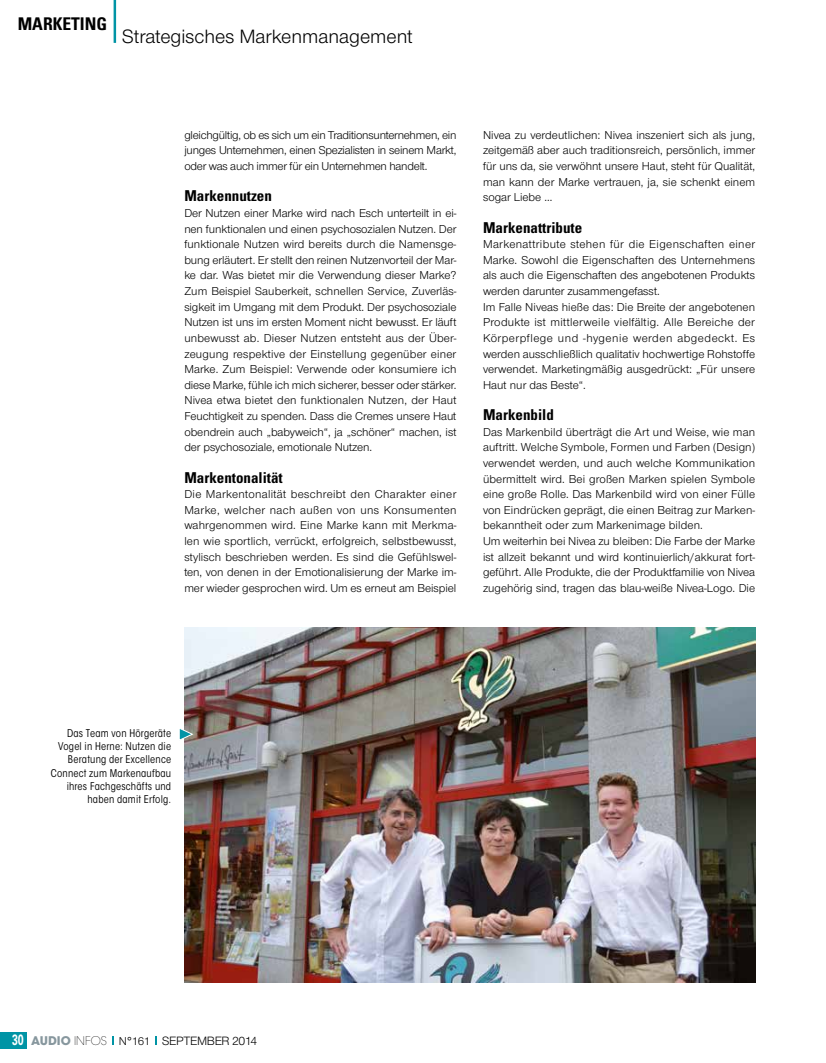
<style>
.page{position:relative;width:826px;height:1063px;background:#fff}
.page>*{position:absolute;margin:0;border:0;box-sizing:border-box;transform-origin:0 0}
.t1{font:20px "Nimbus Sans Novus T";color:#000}
.t2{font:700 condensed 17.5px "Univers LT Std";color:#000}
.t3{font:700 condensed 15px "Univers";color:#000}
.t4{font:12.5px "Nimbus Sans Novus T";letter-spacing:-.035em;color:#000}
.t5{font:11.88px/15.6px "Nimbus Sans Novus T";letter-spacing:.005em;color:#000;text-align:justify}
.t6{font:condensed 10.62px/13.1px "ITC Avant Garde Std";letter-spacing:.02em;color:#000;text-align:right}
.s1{font-family:"Univers LT Std";font-weight:700;font-size:15px;color:#fff}
.s2{font-family:"ITC Avant Garde Std";font-weight:700;font-size:11.88px;color:#87979e}
.s3{font-family:"ITC Avant Garde Std";font-weight:200;font-size:11.88px}
.s4{font-size:11.88px}
</style>
<div class="page">
<svg style="left:112px;top:1036px;width:2px;height:9px"></svg>
<svg style="left:155px;top:1036px;width:2px;height:9px"></svg>
<div style="left:0;top:1032px;width:27px;height:17px;background:#0094a5"></div>
<hr style="left:114px;top:0;width:2px;height:43px;background:#0094a5">
<img style="left:184px;top:627px;width:571px;height:355px">
<svg style="left:179px;top:727px;width:15px;height:14px"></svg>
<h2 class="t2" style="left:18px;top:13px;width:91px">MARKETING</h2>
<h1 class="t1" style="left:122px;top:25px;width:292px">Strategisches Markenmanagement</h1>
<p class="t5" style="left:184px;top:127px;width:273px">gleichgültig, ob es sich um ein Traditionsunternehmen, ein junges Unternehmen, einen Spezialisten in seinem Markt, oder was auch immer für ein Unternehmen handelt.</p>
<p class="t3" style="left:184px;top:187px;width:89px">Markennutzen</p>
<p class="t5" style="left:184px;top:205px;width:274px">Der Nutzen einer Marke wird nach Esch unterteilt in ei&shy;nen funktionalen und einen psychosozialen Nutzen. Der funktionale Nutzen wird bereits durch die Namensge&shy;bung erläutert. Er stellt den reinen Nutzenvorteil der Mar&shy;ke dar. Was bietet mir die Verwendung dieser Marke?<br>Zum Beispiel Sauberkeit, schnellen Service, Zuverläs&shy;sigkeit im Umgang mit dem Produkt. Der psychosoziale Nutzen ist uns im ersten Moment nicht bewusst. Er läuft unbewusst ab. Dieser Nutzen entsteht aus der Über&shy;zeugung respektive der Einstellung gegenüber einer Marke. Zum Beispiel: Verwende oder konsumiere ich diese Marke, fühle ich mich sicherer, besser oder stärker.<br>Nivea etwa bietet den funktionalen Nutzen, der Haut Feuchtigkeit zu spenden. Dass die Cremes unsere Haut obendrein auch „babyweich“, ja „schöner“ machen, ist der psychosoziale, emotionale Nutzen.</p>
<p class="t3" style="left:184px;top:468px;width:100px">Markentonalität</p>
<p class="t5" style="left:184px;top:486px;width:274px">Die Markentonalität beschreibt den Charakter einer Marke, welcher nach außen von uns Konsumenten wahrgenommen wird. Eine Marke kann mit Merkma&shy;len wie sportlich, verrückt, erfolgreich, selbstbewusst, stylisch beschrieben werden. Es sind die Gefühlswel&shy;ten, von denen in der Emotionalisierung der Marke im&shy;mer wieder gesprochen wird. Um es erneut am Beispiel</p>
<p class="t5" style="left:483px;top:127px;width:274px">Nivea zu verdeutlichen: Nivea inszeniert sich als jung, zeitgemäß aber auch traditionsreich, persönlich, immer für uns da, sie verwöhnt unsere Haut, steht für Qualität, man kann der Marke vertrauen, ja, sie schenkt einem sogar Liebe …</p>
<p class="t3" style="left:483px;top:218px;width:101px">Markenattribute</p>
<p class="t5" style="left:483px;top:236px;width:274px;text-align:left">Markenattribute stehen für die Eigenschaften einer Marke. Sowohl die Eigenschaften des Unternehmens als auch die Eigenschaften des angebotenen Produkts werden darunter zusammengefasst.<br>Im Falle Niveas hieße das: Die Breite der angebotenen Produkte ist mittlerweile vielfältig. Alle Bereiche der Körperpflege und -hygenie werden abgedeckt. Es werden ausschließlich qualitativ hochwertige Rohstoffe verwendet. Marketingmäßig ausgedrückt: „Für unsere Haut nur das Beste“.</p>
<p class="t3" style="left:483px;top:405px;width:72px">Markenbild</p>
<p class="t5" style="left:483px;top:424px;width:274px;text-align:left">Das Markenbild überträgt die Art und Weise, wie man auftritt. Welche Symbole, Formen und Farben (Design) verwendet werden, und auch welche Kommunikation übermittelt wird. Bei großen Marken spielen Symbole eine große Rolle. Das Markenbild wird von einer Fülle von Eindrücken geprägt, die einen Beitrag zur Marken&shy;bekanntheit oder zum Markenimage bilden.<br>Um weiterhin bei Nivea zu bleiben: Die Farbe der Marke ist allzeit bekannt und wird kontinuierlich/akkurat fort&shy;geführt. Alle Produkte, die der Produktfamilie von Nivea zugehörig sind, tragen das blau-weiße Nivea-Logo. Die</p>
<p class="t6" style="left:51px;top:727px;width:122px">Das Team von Hörgeräte<br>Vogel in Herne: Nutzen die<br>Beratung der Excellence<br>Connect zum Markenaufbau ihres Fachgeschäfts und haben damit Erfolg.</p>
<p class="t4" style="left:12px;top:1034px;width:247px"><span class="s1">30</span> <span class="s2">AUDIO</span> <span class="s3">INFOS</span> <span class="s4">N°161</span> SEPTEMBER 2014</p>
</div>
